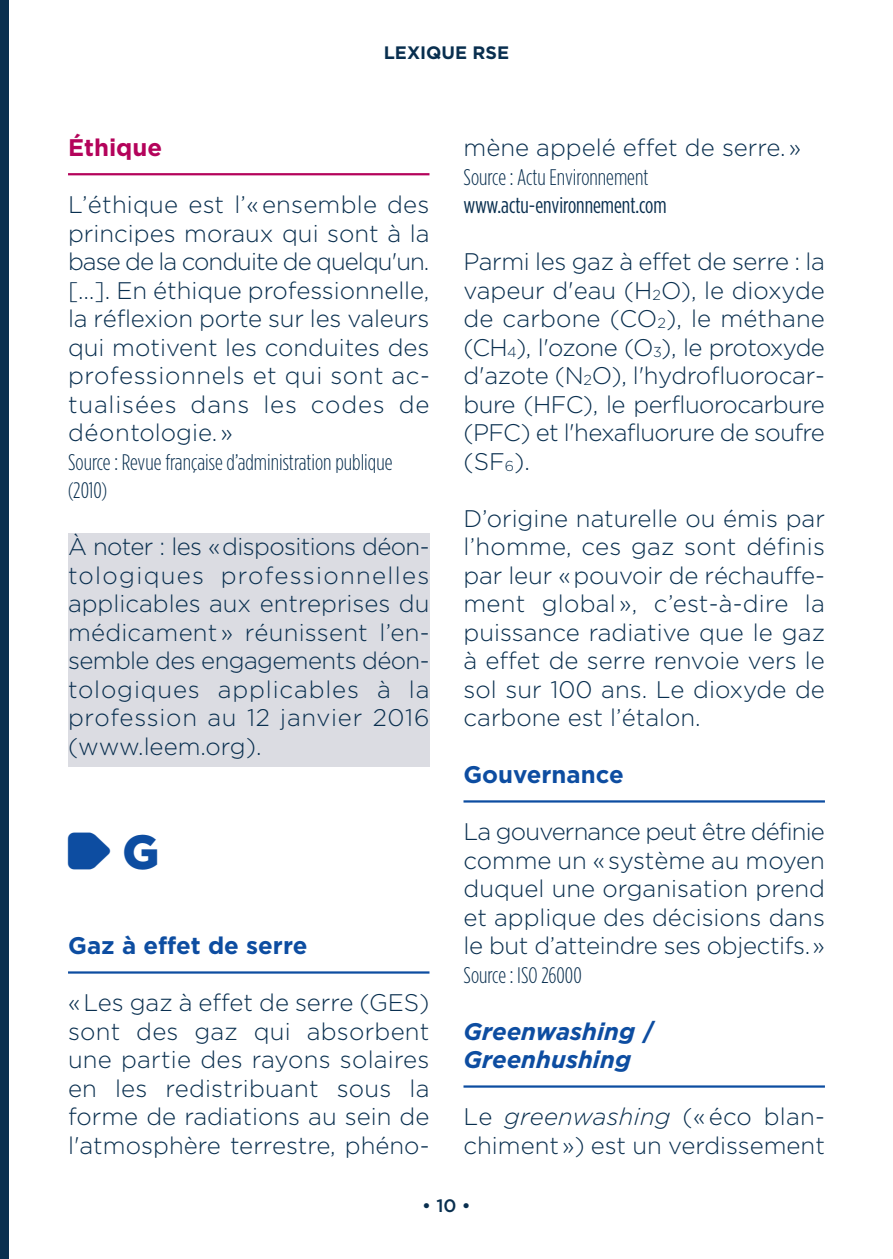
<style>
.page{position:relative;width:893px;height:1259px;background:#fff}
.page>*{position:absolute;margin:0;border:0;box-sizing:border-box;transform-origin:0 0}
.t1{font:900 48px "Gotham";color:#0d4da1}
.t2{font:300 24px/28.5px "Gotham";color:#092f4f;text-align:justify}
.t3{font:700 24px "Gotham";color:#0d4da1}
.t4{font:italic 700 24px/28.5px "Gotham";color:#0d4da1}
.t5{font:700 24px "Gotham";color:#b4035b}
.t6{font:300 22.5px/28.5px "Gotham Condensed";color:#092f4f}
.t7{font:22.5px "Gotham Condensed";color:#092f4f}
.t8{font:700 18px "Gotham";color:#092f4f}
.t9{font:500 18px "Gotham";color:#092f4f}
.s1{font-size:14.4px}
.s2{font-style:normal}
.s3{font-style:italic}
</style>
<div class="page">
<div style="left:68px;top:533px;width:361px;height:234px;background:#dbdce2"></div>
<hr style="left:68px;top:173px;width:361px;height:2px;background:#b4035b">
<hr style="left:68px;top:971px;width:361px;height:2px;background:#0d4da1">
<hr style="left:463px;top:800px;width:362px;height:2px;background:#0d4da1">
<hr style="left:463px;top:1085px;width:362px;height:2px;background:#0d4da1">
<div style="left:0;top:0;width:9px;height:1259px;background:#092f4f"></div>
<p class="t8" style="left:384px;top:43px;width:127px">LEXIQUE RSE</p>
<p class="t5" style="left:68px;top:134px;width:96px">Éthique</p>
<p class="t2" style="left:68px;top:190px;width:364px">L’éthique est l’«ensemble des principes moraux qui sont à la base de la conduite de quelqu'un. […]. En éthique professionnelle, la réflexion porte sur les valeurs qui motivent les conduites des professionnels et qui sont ac&shy;tualisées dans les codes de déontologie.»</p>
<p class="t6" style="left:68px;top:448px;width:326px">Source : Revue française d’administration publique (2010)</p>
<p class="t2" style="left:68px;top:532px;width:363px">À noter : les «dispositions déon&shy;tologiques professionnelles applicables aux entreprises du médicament » réunissent l’en&shy;semble des engagements déon&shy;tologiques applicables à la profession au 12 janvier 2016 (www.leem.org).</p>
<h1 class="t1" style="left:122px;top:835px;width:38px">G</h1>
<p class="t3" style="left:68px;top:932px;width:241px">Gaz à effet de serre</p>
<p class="t2" style="left:68px;top:988px;width:363px">«Les gaz à effet de serre (GES) sont des gaz qui absorbent une partie des rayons solaires en les redistribuant sous la forme de radiations au sein de l'atmosphère terrestre, phéno-</p>
<p class="t2" style="left:463px;top:133px;width:339px">mène appelé effet de serre.»</p>
<p class="t6" style="left:463px;top:163px;width:187px">Source : Actu Environnement</p>
<p class="t7" style="left:463px;top:192px;width:205px">www.actu-environnement.com</p>
<p class="t2" style="left:463px;top:247px;width:363px">Parmi les gaz à effet de serre : la vapeur d'eau (H<span class="s1">2</span>O), le dioxyde de carbone (CO<span class="s1">2</span>), le méthane (CH<span class="s1">4</span>), l'ozone (O<span class="s1">3</span>), le protoxyde d'azote (N<span class="s1">2</span>O), l'hydrofluorocar&shy;bure (HFC), le perfluorocarbure (PFC) et l'hexafluorure de soufre (SF<span class="s1">6</span>).</p>
<p class="t2" style="left:463px;top:504px;width:363px">D’origine naturelle ou émis par l’homme, ces gaz sont définis par leur «pouvoir de réchauffe&shy;ment global », c’est-à-dire la puissance radiative que le gaz à effet de serre renvoie vers le sol sur 100 ans. Le dioxyde de carbone est l’étalon.</p>
<p class="t3" style="left:463px;top:761px;width:162px">Gouvernance</p>
<p class="t2" style="left:463px;top:817px;width:363px">La gouvernance peut être définie comme un «système au moyen duquel une organisation prend et applique des décisions dans le but d’atteindre ses objectifs.»</p>
<p class="t6" style="left:463px;top:961px;width:120px">Source : ISO 26000</p>
<p class="t4" style="left:463px;top:1017px;width:193px">Greenwashing <span class="s2">/<br></span>Greenhushing</p>
<p class="t2" style="left:463px;top:1102px;width:363px">Le <span class="s3">greenwashing</span> («éco blan&shy;chiment») est un verdissement</p>
<p class="t9" style="left:422px;top:1196px;width:50px">•10•</p>
</div>
